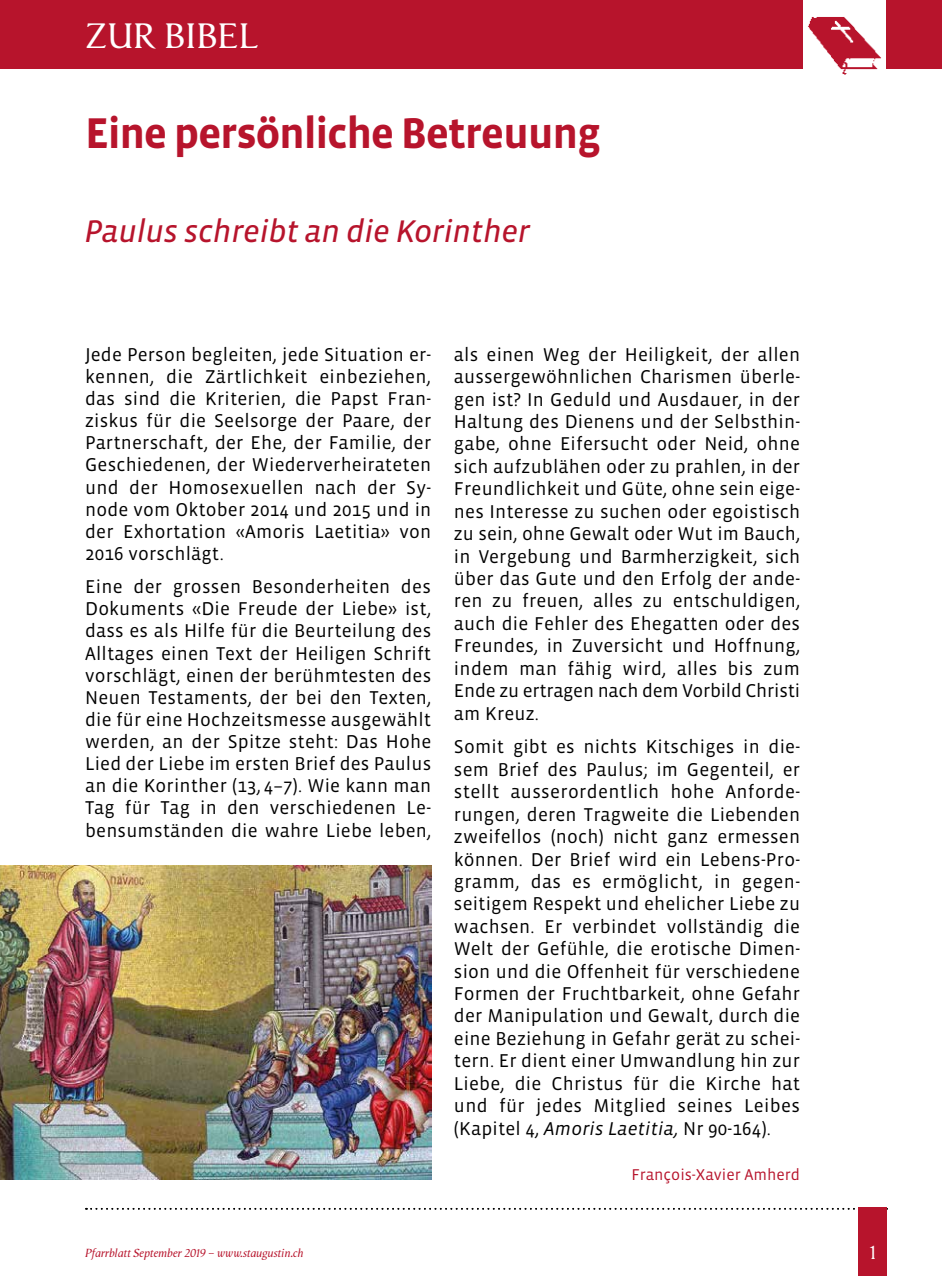
<style>
.page{position:relative;width:942px;height:1276px;background:#fff}
.page>*{position:absolute;margin:0;border:0;box-sizing:border-box;transform-origin:0 0}
.t1{font:700 44px "Vista Sans";letter-spacing:-.03em;color:#b7142c}
.t2{font:36px "Vega";color:#fff}
.t3{font:italic 32px "Vista Sans Reg";letter-spacing:-.01em;color:#b7142c}
.t4{font:20px "Vega";color:#fff}
.t5{font:19px/22.4px "Vista Sans";letter-spacing:.01em;color:#000;text-align:justify}
.t6{font:16px "Vista Sans";color:#b7142c}
.t7{font:italic 12px "Vega";color:#b7142c}
.s1{font-style:italic}
</style>
<div class="page">
<div style="left:0;top:0;width:941px;height:68px;background:#b7142c"></div>
<div style="left:802px;top:0;width:82px;height:74px;background:#fff"></div>
<img style="left:808px;top:17px;width:73px;height:57px">
<svg style="left:86px;top:1208px;width:769px;height:1px"></svg>
<div style="left:858px;top:1208px;width:28px;height:68px;background:#b7142c"></div>
<img style="left:0;top:865px;width:431px;height:314px">
<h2 class="t2" style="left:85px;top:15px;width:174px">ZUR BIBEL</h2>
<h1 class="t1" style="left:85px;top:111px;width:516px">Eine persönliche Betreuung</h1>
<h3 class="t3" style="left:85px;top:215px;width:447px">Paulus schreibt an die Korinther</h3>
<p class="t5" style="left:85px;top:344px;width:347px">Jede Person begleiten, jede Situation er&shy;kennen, die Zärtlichkeit einbeziehen, das sind die Kriterien, die Papst Fran&shy;ziskus für die Seelsorge der Paare, der Partnerschaft, der Ehe, der Familie, der Geschiedenen, der Wiederverheirateten und der Homosexuellen nach der Sy&shy;node vom Oktober 2014 und 2015 und in der Exhortation «Amoris Laetitia» von 2016 vorschlägt.</p>
<p class="t5" style="left:85px;top:576px;width:347px">Eine der grossen Besonderheiten des Dokuments «Die Freude der Liebe» ist, dass es als Hilfe für die Beurteilung des Alltages einen Text der Heiligen Schrift vorschlägt, einen der berühmtesten des Neuen Testaments, der bei den Texten, die für eine Hochzeitsmesse ausgewählt werden, an der Spitze steht: Das Hohe Lied der Liebe im ersten Brief des Paulus an die Korinther (13, 4–7). Wie kann man Tag für Tag in den verschiedenen Le&shy;bensumständen die wahre Liebe leben,</p>
<p class="t5" style="left:454px;top:343px;width:347px">als einen Weg der Heiligkeit, der allen aussergewöhnlichen Charismen überle&shy;gen ist? In Geduld und Ausdauer, in der Haltung des Dienens und der Selbsthin&shy;gabe, ohne Eifersucht oder Neid, ohne sich aufzublähen oder zu prahlen, in der Freundlichkeit und Güte, ohne sein eige&shy;nes Interesse zu suchen oder egoistisch zu sein, ohne Gewalt oder Wut im Bauch, in Vergebung und Barmherzigkeit, sich über das Gute und den Erfolg der ande&shy;ren zu freuen, alles zu entschuldigen, auch die Fehler des Ehegatten oder des Freundes, in Zuversicht und Hoffnung, indem man fähig wird, alles bis zum Ende zu ertragen nach dem Vorbild Christi am Kreuz.</p>
<p class="t5" style="left:454px;top:736px;width:347px">Somit gibt es nichts Kitschiges in die&shy;sem Brief des Paulus; im Gegenteil, er stellt ausserordentlich hohe Anforde&shy;rungen, deren Tragweite die Liebenden zweifellos (noch) nicht ganz ermessen können. Der Brief wird ein Lebens-Pro&shy;gramm, das es ermöglicht, in gegen&shy;seitigem Respekt und ehelicher Liebe zu wachsen. Er verbindet vollständig die Welt der Gefühle, die erotische Dimen&shy;sion und die Offenheit für verschiedene Formen der Fruchtbarkeit, ohne Gefahr der Manipulation und Gewalt, durch die eine Beziehung in Gefahr gerät zu schei&shy;tern. Er dient einer Umwandlung hin zur Liebe, die Christus für die Kirche hat und für jedes Mitglied seines Leibes (Kapitel 4, <span class="s1">Amoris Laetitia,</span> Nr 90-164).</p>
<p class="t6" style="left:631px;top:1166px;width:170px">François-Xavier Amherd</p>
<p class="t7" style="left:85px;top:1245px;width:219px">Pfarrblatt September 2019 – www.staugustin.ch</p>
<p class="t4" style="left:865px;top:1240px;width:15px">#</p>
<p class="t4" style="left:867px;top:1240px;width:12px">1</p>
</div>
